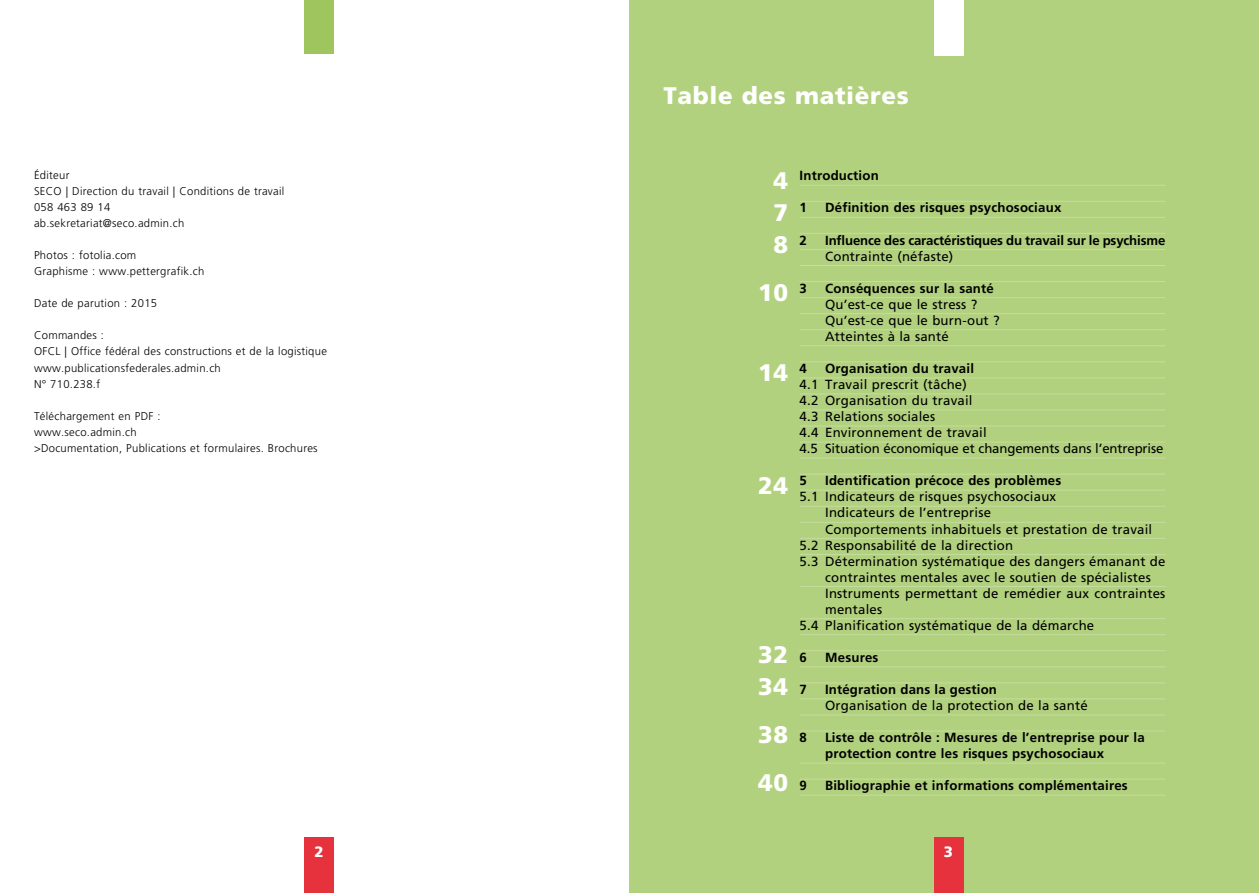
<style>
.page{position:relative;width:1259px;height:893px;background:#fff}
.page>*{position:absolute;margin:0;border:0;box-sizing:border-box;transform-origin:0 0}
.t1{font:900 24px/32.1px "Frutiger";letter-spacing:.025em;color:#fff}
.t2{font:900 15px "Frutiger";color:#fff}
.t3{font:13.2px/16px "Frutiger";letter-spacing:.015em;color:#000}
.t4{font:700 13.2px/16px "Frutiger";letter-spacing:.015em;color:#000}
.t5{font:700 13.2px "Frutiger";letter-spacing:-.01em;color:#000}
.t6{font:300 11.25px/16px "Frutiger";letter-spacing:.025em;color:#000}
</style>
<div class="page">
<div style="left:629px;top:0;width:630px;height:893px;background:#b2d17e"></div>
<div style="left:933px;top:0;width:30px;height:55px;background:#fff"></div>
<div style="left:304px;top:838px;width:30px;height:55px;background:#e5323d"></div>
<div style="left:933px;top:838px;width:30px;height:55px;background:#e5323d"></div>
<hr style="left:799px;top:185px;width:366px;height:1px;background:#c5dd9e">
<hr style="left:799px;top:201px;width:366px;height:1px;background:#c5dd9e">
<hr style="left:799px;top:217px;width:366px;height:1px;background:#c5dd9e">
<hr style="left:799px;top:233px;width:366px;height:1px;background:#c5dd9e">
<hr style="left:799px;top:249px;width:366px;height:1px;background:#c5dd9e">
<hr style="left:799px;top:265px;width:366px;height:1px;background:#c5dd9e">
<hr style="left:799px;top:281px;width:366px;height:1px;background:#c5dd9e">
<hr style="left:799px;top:297px;width:366px;height:1px;background:#c5dd9e">
<hr style="left:799px;top:313px;width:366px;height:1px;background:#c5dd9e">
<hr style="left:799px;top:329px;width:366px;height:1px;background:#c5dd9e">
<hr style="left:799px;top:345px;width:366px;height:1px;background:#c5dd9e">
<hr style="left:799px;top:361px;width:366px;height:1px;background:#c5dd9e">
<hr style="left:799px;top:377px;width:366px;height:1px;background:#c5dd9e">
<hr style="left:799px;top:394px;width:366px;height:1px;background:#c5dd9e">
<hr style="left:799px;top:410px;width:366px;height:1px;background:#c5dd9e">
<hr style="left:799px;top:426px;width:366px;height:1px;background:#c5dd9e">
<hr style="left:799px;top:442px;width:366px;height:1px;background:#c5dd9e">
<hr style="left:799px;top:458px;width:366px;height:1px;background:#c5dd9e">
<hr style="left:799px;top:474px;width:366px;height:1px;background:#c5dd9e">
<hr style="left:799px;top:490px;width:366px;height:1px;background:#c5dd9e">
<hr style="left:799px;top:506px;width:366px;height:1px;background:#c5dd9e">
<hr style="left:799px;top:522px;width:366px;height:1px;background:#c5dd9e">
<hr style="left:799px;top:538px;width:366px;height:1px;background:#c5dd9e">
<hr style="left:799px;top:554px;width:366px;height:1px;background:#c5dd9e">
<hr style="left:799px;top:586px;width:366px;height:1px;background:#c5dd9e">
<hr style="left:799px;top:618px;width:366px;height:1px;background:#c5dd9e">
<hr style="left:799px;top:634px;width:366px;height:1px;background:#c5dd9e">
<hr style="left:799px;top:650px;width:366px;height:1px;background:#c5dd9e">
<hr style="left:799px;top:666px;width:366px;height:1px;background:#c5dd9e">
<hr style="left:799px;top:682px;width:366px;height:1px;background:#c5dd9e">
<hr style="left:799px;top:698px;width:366px;height:1px;background:#c5dd9e">
<hr style="left:799px;top:715px;width:366px;height:1px;background:#c5dd9e">
<hr style="left:799px;top:731px;width:366px;height:1px;background:#c5dd9e">
<hr style="left:799px;top:763px;width:366px;height:1px;background:#c5dd9e">
<hr style="left:799px;top:779px;width:366px;height:1px;background:#c5dd9e">
<hr style="left:799px;top:795px;width:366px;height:1px;background:#c5dd9e">
<div style="left:304px;top:0;width:30px;height:54px;background:#9fc65e"></div>
<p class="t6" style="left:34px;top:167px;width:252px">Éditeur<br>SECO | Direction du travail | Conditions de travail<br>058 463 89 14<br>ab.sekretariat@seco.admin.ch</p>
<p class="t6" style="left:34px;top:247px;width:172px">Photos : fotolia.com<br>Graphisme : www.pettergrafik.ch</p>
<p class="t6" style="left:34px;top:296px;width:125px">Date de parution : 2015</p>
<p class="t6" style="left:34px;top:328px;width:294px">Commandes :<br>OFCL | Office fédéral des constructions et de la logistique www.publicationsfederales.admin.ch<br>N° 710.238.f</p>
<p class="t6" style="left:34px;top:408px;width:285px">Téléchargement en PDF :<br>www.seco.admin.ch<br>&gt;Documentation, Publications et formulaires. Brochures</p>
<h1 class="t1" style="left:663px;top:79px;width:247px">Table des matières</h1>
<h1 class="t1" style="left:773px;top:164px;width:16px;text-align:justify">4<br>7<br>8</h1>
<h1 class="t1" style="left:758px;top:277px;width:31px">10</h1>
<h1 class="t1" style="left:758px;top:357px;width:31px">14</h1>
<h1 class="t1" style="left:758px;top:469px;width:31px">24</h1>
<h1 class="t1" style="left:758px;top:638px;width:31px">32<br>34</h1>
<h1 class="t1" style="left:758px;top:711px;width:31px;line-height:48.2px">38<br>40</h1>
<p class="t4" style="left:799px;top:168px;width:81px">Introduction</p>
<p class="t4" style="left:799px;top:200px;width:9px">1</p>
<p class="t4" style="left:825px;top:200px;width:238px">Définition des risques psychosociaux</p>
<p class="t4" style="left:799px;top:232px;width:9px">2</p>
<p class="t5" style="left:825px;top:232px;width:342px">Influence des caractéristiques du travail sur le psychisme</p>
<p class="t3" style="left:825px;top:248px;width:130px">Contrainte (néfaste)</p>
<p class="t4" style="left:799px;top:280px;width:9px">3</p>
<p class="t4" style="left:825px;top:280px;width:170px">Conséquences sur la santé</p>
<p class="t3" style="left:825px;top:296px;width:176px">Qu’est-ce que le stress ?<br>Qu’est-ce que le burn-out ?<br>Atteintes à la santé</p>
<p class="t4" style="left:799px;top:360px;width:9px">4</p>
<p class="t4" style="left:825px;top:360px;width:150px">Organisation du travail</p>
<p class="t3" style="left:799px;top:376px;width:365px">4.1 Travail prescrit (tâche)<br>4.2 Organisation du travail<br>4.3 Relations sociales<br>4.4 Environnement de travail<br>4.5 Situation économique et changements dans l’entreprise</p>
<p class="t4" style="left:799px;top:473px;width:9px">5</p>
<p class="t4" style="left:825px;top:473px;width:238px">Identification précoce des problèmes</p>
<p class="t3" style="left:799px;top:489px;width:258px">5.1 Indicateurs de risques psychosociaux</p>
<p class="t3" style="left:825px;top:505px;width:167px">Indicateurs de l’entreprise</p>
<p class="t3" style="left:825px;top:521px;width:328px">Comportements inhabituels et prestation de travail</p>
<p class="t3" style="left:799px;top:537px;width:215px">5.2 Responsabilité de la direction</p>
<p class="t3" style="left:799px;top:553px;width:367px">5.3 Détermination systématique des dangers émanant de</p>
<p class="t3" style="left:825px;top:569px;width:327px">contraintes mentales avec le soutien de spécialistes</p>
<p class="t3" style="left:825px;top:585px;width:342px">Instruments permettant de remédier aux contraintes</p>
<p class="t3" style="left:825px;top:601px;width:59px">mentales</p>
<p class="t3" style="left:799px;top:617px;width:296px">5.4 Planification systématique de la démarche</p>
<p class="t4" style="left:799px;top:649px;width:9px">6</p>
<p class="t4" style="left:825px;top:649px;width:55px">Mesures</p>
<p class="t4" style="left:799px;top:681px;width:9px">7</p>
<p class="t4" style="left:825px;top:681px;width:173px">Intégration dans la gestion</p>
<p class="t3" style="left:825px;top:697px;width:264px">Organisation de la protection de la santé</p>
<p class="t4" style="left:799px;top:730px;width:9px">8</p>
<p class="t4" style="left:825px;top:730px;width:321px">Liste de contrôle : Mesures de l’entreprise pour la protection contre les risques psychosociaux</p>
<p class="t4" style="left:799px;top:778px;width:9px">9</p>
<p class="t4" style="left:825px;top:778px;width:304px">Bibliographie et informations complémentaires</p>
<p class="t2" style="left:314px;top:842px;width:11px">2</p>
<p class="t2" style="left:944px;top:842px;width:11px">3</p>
</div>
